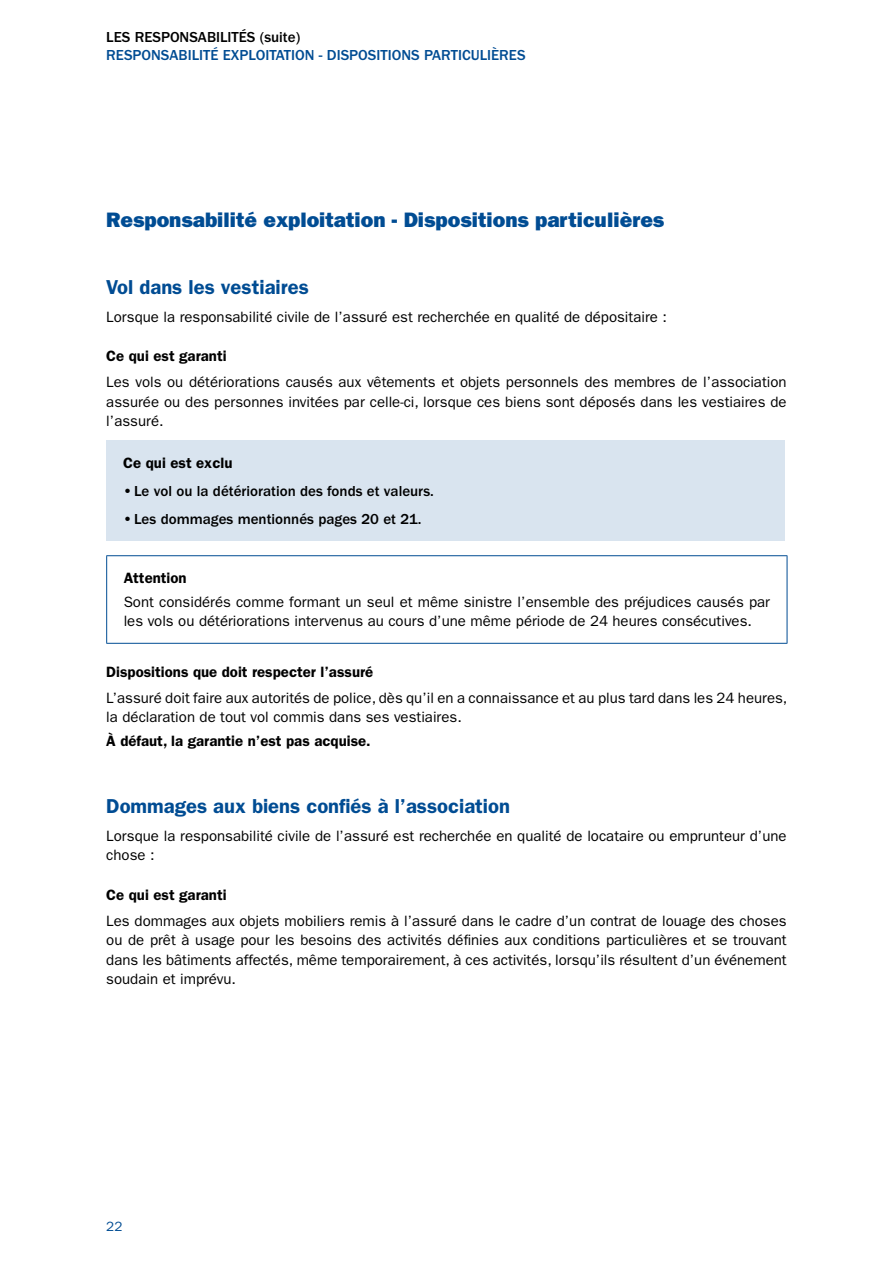
<style>
.page{position:relative;width:893px;height:1263px;background:#fff}
.page>*{position:absolute;margin:0;border:0;box-sizing:border-box;transform-origin:0 0}
.t1{font:21px "ITC Franklin Gothic Std Hvy";color:#004c93}
.t2{font:600 20.25px "ITC Franklin Gothic Std";color:#004c93}
.t3{font:15px/19.5px "ITC Franklin Gothic Std";color:#000}
.t4{font:600 15px "ITC Franklin Gothic Std";color:#000}
.t5{font:500 15px "ITC Franklin Gothic Std";color:#000}
.t6{font:500 15px "ITC Franklin Gothic Std";color:#004c93}
.t7{font:13.5px "ITC Franklin Gothic Std";color:#004c93}
.s1{font-weight:600}
</style>
<div class="page">
<div style="left:106px;top:440px;width:679px;height:101px;background:#d9e4ef"></div>
<hr style="left:106px;top:555px;width:681px;height:1px;background:#004c93">
<hr style="left:106px;top:556px;width:1px;height:87px;background:#004c93">
<hr style="left:787px;top:556px;width:1px;height:87px;background:#004c93">
<hr style="left:106px;top:643px;width:681px;height:1px;background:#004c93">
<p class="t5" style="left:106px;top:29px;width:195px">Les responsabilités (suite)</p>
<p class="t6" style="left:106px;top:47px;width:421px">Responsabilité exploitation - dispositions particulières</p>
<h1 class="t1" style="left:106px;top:207px;width:559px">Responsabilité exploitation - Dispositions particulières</h1>
<h2 class="t2" style="left:106px;top:275px;width:204px">Vol dans les vestiaires</h2>
<p class="t3" style="left:106px;top:307px;width:562px">Lorsque la responsabilité civile de l’assuré est recherchée en qualité de dépositaire :</p>
<p class="t4" style="left:106px;top:347px;width:122px">Ce qui est garanti</p>
<p class="t3" style="left:106px;top:372px;width:682px;text-align:justify">Les vols ou détériorations causés aux vêtements et objets personnels des membres de l’association assurée ou des personnes invitées par celle-ci, lorsque ces biens sont déposés dans les vestiaires de l’assuré.</p>
<p class="t4" style="left:123px;top:454px;width:111px">Ce qui est exclu</p>
<p class="t5" style="left:123px;top:482px;width:312px"><span class="s1">•</span> Le vol ou la détérioration des fonds et valeurs.</p>
<p class="t5" style="left:123px;top:510px;width:300px"><span class="s1">•</span> Les dommages mentionnés pages 20 et 21.</p>
<p class="t4" style="left:124px;top:569px;width:65px">Attention</p>
<p class="t3" style="left:124px;top:592px;width:648px">Sont considérés comme formant un seul et même sinistre l’ensemble des préjudices causés par les vols ou détériorations intervenus au cours d’une même période de 24 heures consécutives.</p>
<p class="t4" style="left:106px;top:663px;width:269px">Dispositions que doit respecter l’assuré</p>
<p class="t3" style="left:106px;top:688px;width:683px">L’assuré doit faire aux autorités de police, dès qu’il en a connaissance et au plus tard dans les 24 heures, la déclaration de tout vol commis dans ses vestiaires.</p>
<p class="t4" style="left:106px;top:732px;width:266px">À défaut, la garantie n’est pas acquise.</p>
<h2 class="t2" style="left:106px;top:794px;width:405px">Dommages aux biens confiés à l’association</h2>
<p class="t3" style="left:106px;top:826px;width:682px">Lorsque la responsabilité civile de l’assuré est recherchée en qualité de locataire ou emprunteur d’une chose :</p>
<p class="t4" style="left:106px;top:886px;width:122px">Ce qui est garanti</p>
<p class="t3" style="left:106px;top:911px;width:682px;text-align:justify">Les dommages aux objets mobiliers remis à l’assuré dans le cadre d’un contrat de louage des choses ou de prêt à usage pour les besoins des activités définies aux conditions particulières et se trouvant dans les bâtiments affectés, même temporairement, à ces activités, lorsqu’ils résultent d’un événement soudain et imprévu.</p>
<p class="t7" style="left:106px;top:1219px;width:18px">22</p>
</div>
